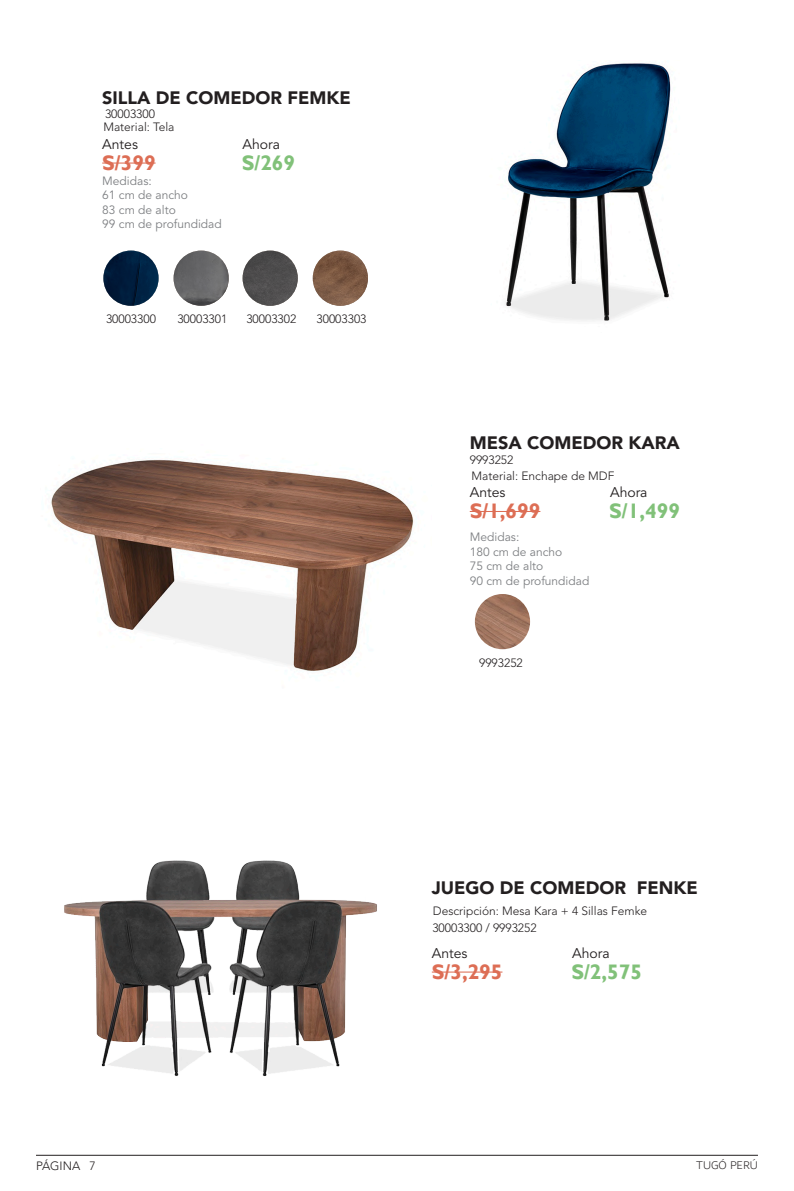
<style>
.page{position:relative;width:794px;height:1191px;background:#fff}
.page>*{position:absolute;margin:0;border:0;box-sizing:border-box;transform-origin:0 0}
.t1{font:700 21px "Gill Sans";color:#dd6e55}
.t2{font:700 21px "Gill Sans";color:#81c179}
.t3{font:900 18px "Avenir";color:#231f20}
.t4{font:14px "Avenir";color:#231f20}
.t5{font:300 12px "Avenir";color:#231f20}
.t6{font:12px "Avenir";color:#7e8083}
.t7{font:300 12px "Dubai";color:#231f20}
</style>
<div class="page">
<hr style="left:36px;top:1155px;width:722px;height:1px;background:#231f20">
<hr style="left:470px;top:511px;width:70px;height:1px;background:#dd6e55">
<hr style="left:432px;top:971px;width:70px;height:1px;background:#dd6e55">
<img style="left:475px;top:594px;width:55px;height:55px;border-radius:28px">
<img style="left:51px;top:460px;width:363px;height:211px">
<img style="left:174px;top:250px;width:55px;height:56px;border-radius:28px">
<img style="left:243px;top:250px;width:55px;height:56px;border-radius:28px">
<img style="left:313px;top:250px;width:55px;height:56px;border-radius:28px">
<hr style="left:102px;top:162px;width:54px;height:2px;background:#dd6e55">
<img style="left:103px;top:250px;width:56px;height:56px;border-radius:28px">
<img style="left:505px;top:63px;width:166px;height:258px">
<img style="left:64px;top:860px;width:313px;height:216px">
<p class="t3" style="left:102px;top:82px;width:250px">SILLA DE COMEDOR FEMKE</p>
<p class="t4" style="left:102px;top:134px;width:37px">Antes</p>
<p class="t4" style="left:243px;top:134px;width:39px">Ahora</p>
<p class="t6" style="left:102px;top:172px;width:51px">Medidas:</p>
<p class="t6" style="left:102px;top:186px;width:87px">61 cm de ancho</p>
<p class="t6" style="left:102px;top:201px;width:75px">83 cm de alto</p>
<p class="t6" style="left:102px;top:215px;width:121px">99 cm de profundidad</p>
<p class="t5" style="left:105px;top:105px;width:51px">30003300</p>
<p class="t5" style="left:103px;top:118px;width:73px">Material: Tela</p>
<p class="t1" style="left:102px;top:150px;width:55px">S/399</p>
<p class="t2" style="left:242px;top:150px;width:55px">S/269</p>
<p class="t5" style="left:106px;top:310px;width:51px">30003300</p>
<p class="t5" style="left:177px;top:310px;width:51px">30003301</p>
<p class="t5" style="left:246px;top:310px;width:51px">30003302</p>
<p class="t5" style="left:316px;top:310px;width:51px">30003303</p>
<p class="t3" style="left:470px;top:427px;width:211px">MESA COMEDOR KARA</p>
<p class="t5" style="left:470px;top:451px;width:45px">9993252</p>
<p class="t5" style="left:471px;top:467px;width:144px">Material: Enchape de MDF</p>
<p class="t4" style="left:470px;top:482px;width:37px">Antes</p>
<p class="t1" style="left:470px;top:499px;width:72px">S/1,699</p>
<p class="t6" style="left:470px;top:528px;width:51px">Medidas:</p>
<p class="t6" style="left:470px;top:543px;width:94px">180 cm de ancho</p>
<p class="t6" style="left:470px;top:557px;width:75px">75 cm de alto</p>
<p class="t6" style="left:470px;top:571px;width:121px">90 cm de profundidad</p>
<p class="t4" style="left:610px;top:482px;width:39px">Ahora</p>
<p class="t2" style="left:609px;top:499px;width:72px">S/1,499</p>
<p class="t5" style="left:479px;top:654px;width:45px">9993252</p>
<p class="t3" style="left:432px;top:872px;width:267px">JUEGO DE COMEDOR FENKE</p>
<p class="t5" style="left:433px;top:902px;width:216px">Descripción: Mesa Kara + 4 Sillas Femke</p>
<p class="t5" style="left:432px;top:919px;width:106px">30003300 / 9993252</p>
<p class="t4" style="left:432px;top:943px;width:37px">Antes</p>
<p class="t1" style="left:432px;top:959px;width:72px">S/3,295</p>
<p class="t4" style="left:572px;top:943px;width:39px">Ahora</p>
<p class="t2" style="left:571px;top:959px;width:72px">S/2,575</p>
<p class="t5" style="left:36px;top:1156px;width:61px">PÁGINA 7</p>
<p class="t7" style="left:696px;top:1155px;width:63px">TUGÓ PERÚ</p>
</div>
